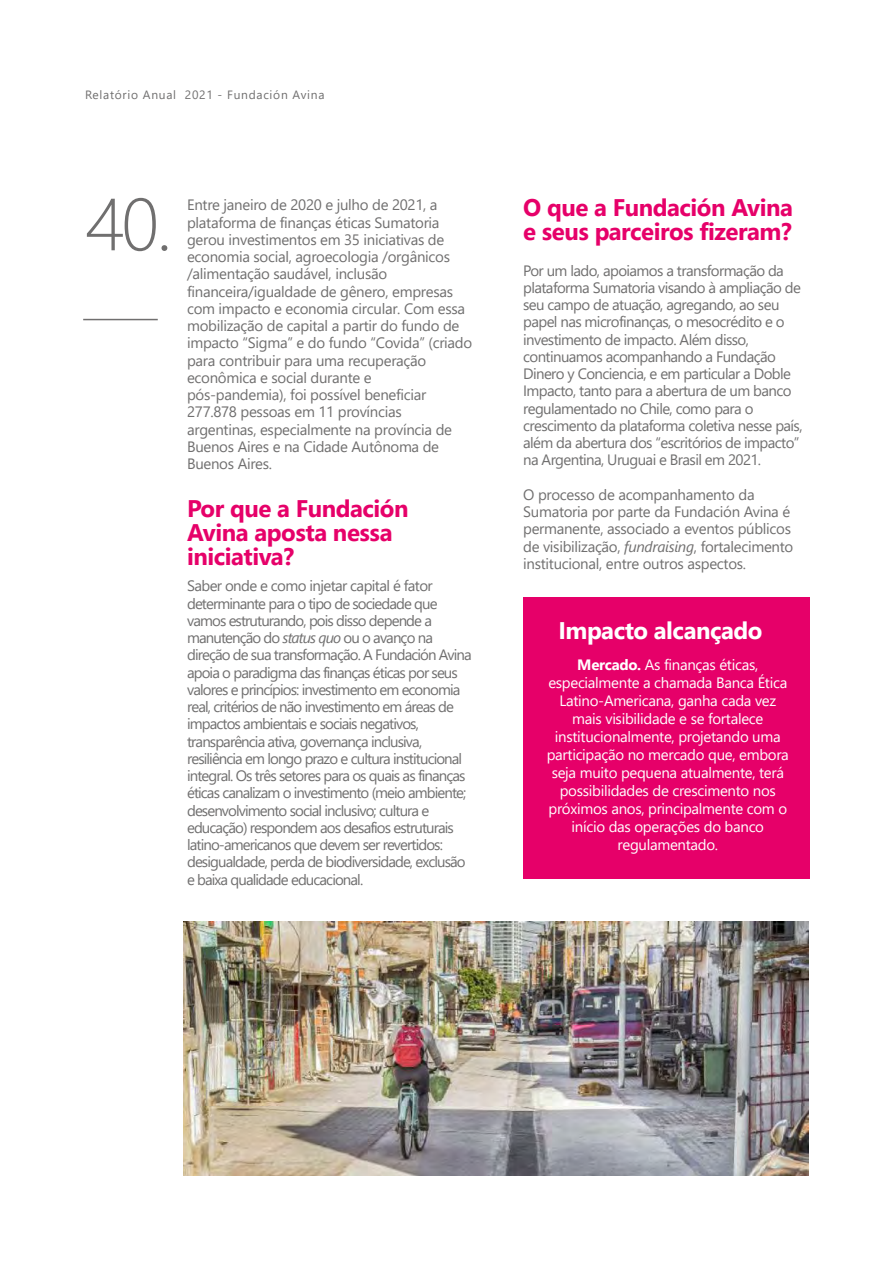
<style>
.page{position:relative;width:893px;height:1263px;background:#fff}
.page>*{position:absolute;margin:0;border:0;box-sizing:border-box;transform-origin:0 0}
.t1{font:300 73.65px "Segoe UI";color:#706f6f}
.t2{font:700 24px/24px "Segoe UI";letter-spacing:-.02em;color:#e60069}
.t3{font:700 24px "Segoe UI";letter-spacing:-.02em;color:#fff}
.t4{font:15px/17.2px "Segoe UI";letter-spacing:-.06em;color:#706f6f}
.t5{font:15px/17.2px "Segoe UI";letter-spacing:-.02em;color:#706f6f}
.t6{font:15px/17.2px "Segoe UI";letter-spacing:-.04em;color:#706f6f}
.t7{font:15px/18px "Segoe UI";letter-spacing:-.02em;color:#fff;text-align:center}
.t8{font:12px "Segoe UI";letter-spacing:.06em;color:#706f6f}
.s1{font-style:italic}
.s2{font-weight:700}
</style>
<div class="page">
<div style="left:523px;top:597px;width:287px;height:281px;background:#e60069"></div>
<hr style="left:83px;top:319px;width:75px;height:1px;background:#706f6f">
<img style="left:184px;top:921px;width:624px;height:254px">
<p class="t8" style="left:85px;top:84px;width:241px">Relatório Anual 2021 - Fundación Avina</p>
<h1 class="t1" style="left:85px;top:155px;width:89px">40.</h1>
<p class="t5" style="left:187px;top:195px;width:287px">Entre janeiro de 2020 e julho de 2021, a plataforma de finanças éticas Sumatoria gerou investimentos em 35 iniciativas de economia social, agroecologia /orgânicos /alimentação saudável, inclusão financeira/igualdade de gênero, empresas com impacto e economia circular. Com essa mobilização de capital a partir do fundo de impacto “Sigma” e do fundo “Covida” (criado para contribuir para uma recuperação econômica e social durante e pós-pandemia), foi possível beneficiar 277.878 pessoas em 11 províncias argentinas, especialmente na província de Buenos Aires e na Cidade Autônoma de Buenos Aires.</p>
<h2 class="t2" style="left:187px;top:496px;width:223px">Por que a Fundación<br>Avina aposta nessa iniciativa?</h2>
<p class="t4" style="left:187px;top:576px;width:286px">Saber onde e como injetar capital é fator determinante para o tipo de sociedade que vamos estruturando, pois disso depende a manutenção do <span class="s1">status quo</span> ou o avanço na direção de sua transformação. A Fundación Avina apoia o paradigma das finanças éticas por seus valores e princípios: investimento em economia real, critérios de não investimento em áreas de impactos ambientais e sociais negativos, transparência ativa, governança inclusiva, resiliência em longo prazo e cultura institucional integral. Os três setores para os quais as finanças éticas canalizam o investimento (meio ambiente; desenvolvimento social inclusivo; cultura e educação) respondem aos desafios estruturais latino-americanos que devem ser revertidos: desigualdade, perda de biodiversidade, exclusão e baixa qualidade educacional.</p>
<h2 class="t2" style="left:523px;top:195px;width:271px">O que a Fundación Avina e seus parceiros fizeram?</h2>
<p class="t6" style="left:523px;top:260px;width:281px">Por um lado, apoiamos a transformação da plataforma Sumatoria visando à ampliação de seu campo de atuação, agregando, ao seu papel nas microfinanças, o mesocrédito e o investimento de impacto. Além disso, continuamos acompanhando a Fundação Dinero y Conciencia, e em particular a Doble Impacto, tanto para a abertura de um banco regulamentado no Chile, como para o crescimento da plataforma coletiva nesse país, além da abertura dos “escritórios de impacto” na Argentina, Uruguai e Brasil em 2021.</p>
<p class="t5" style="left:523px;top:484px;width:272px">O processo de acompanhamento da Sumatoria por parte da Fundación Avina é permanente, associado a eventos públicos de visibilização, <span class="s1">fundraising</span>, fortalecimento institucional, entre outros aspectos.</p>
<h2 class="t3" style="left:558px;top:613px;width:206px">Impacto alcançado</h2>
<p class="t7" style="left:547px;top:654px;width:244px"><span class="s2">Mercado.</span> As finanças éticas, especialmente a chamada Banca Ética<br>Latino-Americana, ganha cada vez mais visibilidade e se fortalece institucionalmente, projetando uma participação no mercado que, embora seja muito pequena atualmente, terá possibilidades de crescimento nos próximos anos, principalmente com o início das operações do banco regulamentado.</p>
</div>
